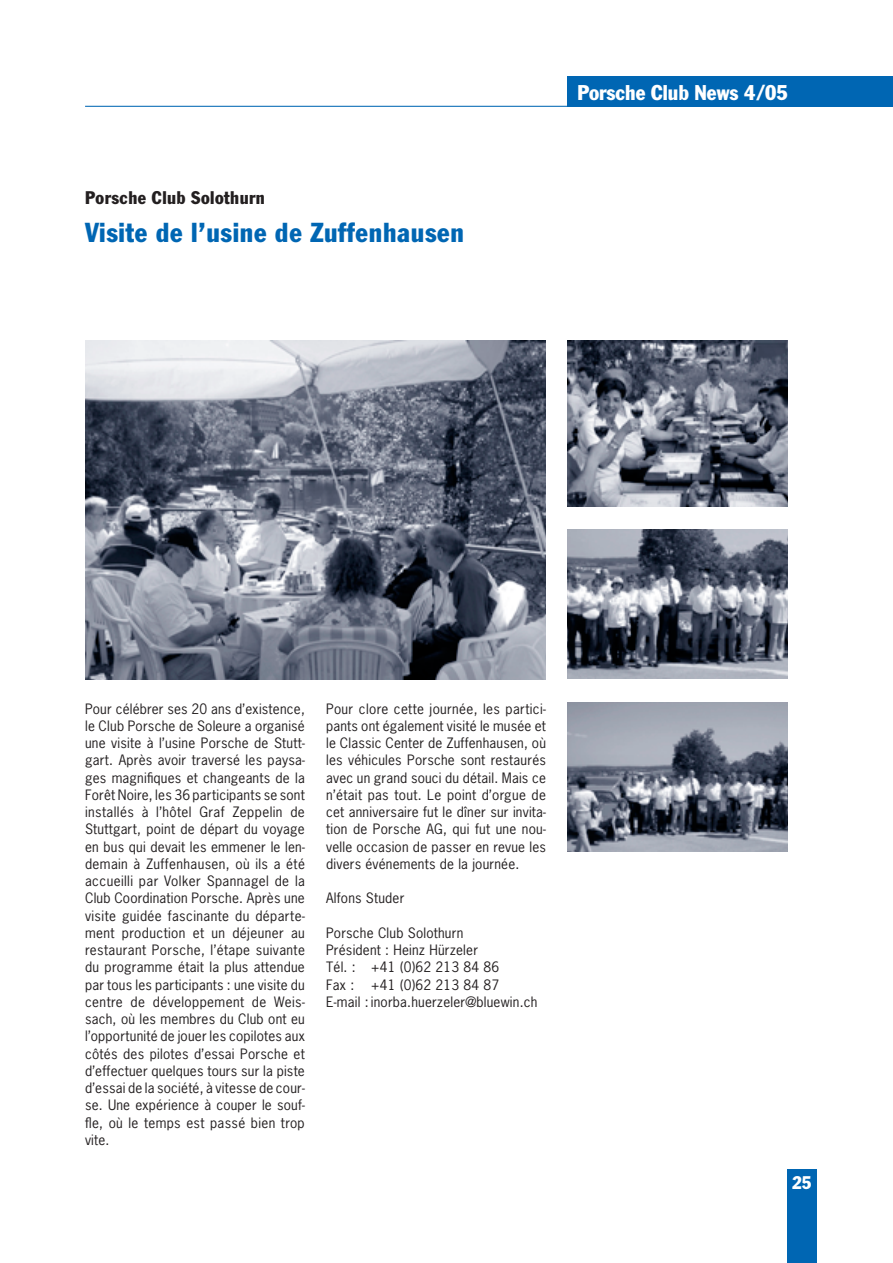
<style>
.page{position:relative;width:893px;height:1263px;background:#fff}
.page>*{position:absolute;margin:0;border:0;box-sizing:border-box;transform-origin:0 0}
.t1{font:condensed 27px "Porsche Franklin Gothic";letter-spacing:.025em;color:#0066b3}
.t2{font:condensed 21px "Porsche Franklin Gothic";color:#fff}
.t3{font:condensed 18px "Porsche Franklin Gothic";letter-spacing:.025em;color:#231f20}
.t4{font:condensed 18px "Porsche Franklin Gothic";color:#fff}
.t5{font:13.5px/17.2px "Porsche News Gothic";letter-spacing:.015em;color:#231f20;text-align:justify}
</style>
<div class="page">
<div style="left:567px;top:77px;width:325px;height:30px;background:#0066b3"></div>
<hr style="left:85px;top:106px;width:807px;height:1px;background:#0066b3">
<div style="left:787px;top:1169px;width:29px;height:94px;background:#0066b3"></div>
<img style="left:85px;top:340px;width:461px;height:339px">
<img style="left:567px;top:340px;width:220px;height:167px">
<img style="left:567px;top:530px;width:220px;height:149px">
<img style="left:567px;top:702px;width:220px;height:150px">
<h3 class="t3" style="left:85px;top:191px;width:181px">Porsche Club Solothurn</h3>
<h1 class="t1" style="left:85px;top:222px;width:380px">Visite de l’usine de Zuffenhausen</h1>
<h2 class="t2" style="left:577px;top:85px;width:212px">Porsche Club News 4/05</h2>
<p class="t5" style="left:85px;top:701px;width:221px">Pour célébrer ses 20 ans d’existence, le Club Porsche de Soleure a organisé une visite à l’usine Porsche de Stutt&shy;gart. Après avoir traversé les paysa&shy;ges magnifiques et changeants de la Forêt Noire, les 36 participants se sont installés à l’hôtel Graf Zeppelin de Stuttgart, point de départ du voyage en bus qui devait les emmener le len&shy;demain à Zuffenhausen, où ils a été accueilli par Volker Spannagel de la Club Coordination Porsche. Après une visite guidée fascinante du départe&shy;ment production et un déjeuner au restaurant Porsche, l’étape suivante du programme était la plus attendue par tous les participants : une visite du centre de développement de Weis&shy;sach, où les membres du Club ont eu l’opportunité de jouer les copilotes aux côtés des pilotes d’essai Porsche et d’effectuer quelques tours sur la piste d’essai de la société, à vitesse de cour&shy;se. Une expérience à couper le souf&shy;fle, où le temps est passé bien trop vite.</p>
<p class="t5" style="left:326px;top:701px;width:221px">Pour clore cette journée, les partici&shy;pants ont également visité le musée et le Classic Center de Zuffenhausen, où les véhicules Porsche sont restaurés avec un grand souci du détail. Mais ce n’était pas tout. Le point d’orgue de cet anniversaire fut le dîner sur invita&shy;tion de Porsche AG, qui fut une nou&shy;velle occasion de passer en revue les divers événements de la journée.</p>
<p class="t5" style="left:326px;top:891px;width:80px">Alfons Studer</p>
<p class="t5" style="left:326px;top:925px;width:213px;text-align:left">Porsche Club Solothurn<br>Président : Heinz Hürzeler<br>Tél. : +41 (0)62 213 84 86<br>Fax : +41 (0)62 213 84 87<br>E-mail : inorba.huerzeler@bluewin.ch</p>
<h3 class="t4" style="left:792px;top:1176px;width:21px">25</h3>
</div>
